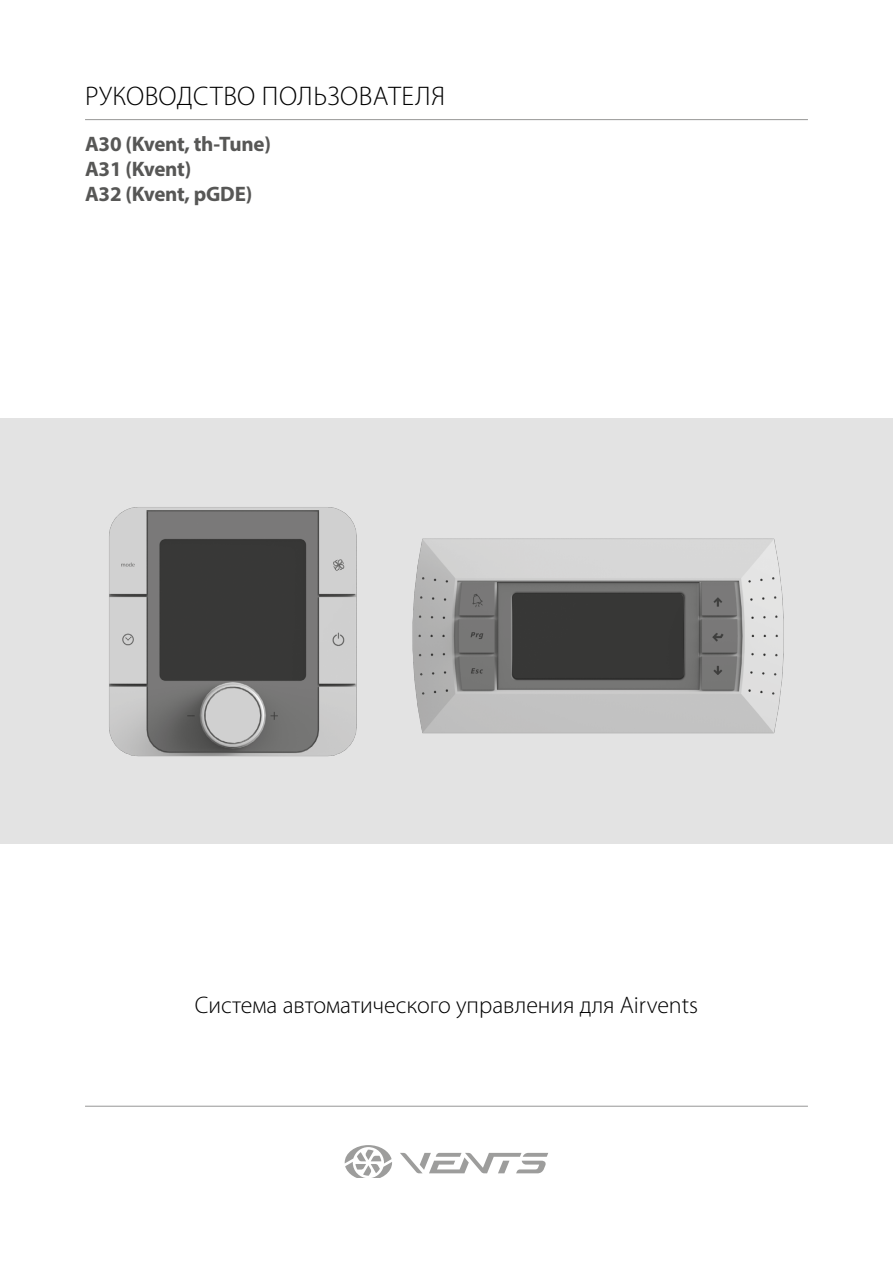
<style>
.page{position:relative;width:893px;height:1263px;background:#fff}
.page>*{position:absolute;margin:0;border:0;box-sizing:border-box;transform-origin:0 0}
.t1{font:300 27px "Myriad Pro";letter-spacing:.02em;color:#000}
.t2{font:300 24px "Myriad Pro";color:#000}
.t3{font:700 21px/25.2px "Myriad Pro";letter-spacing:-.01em;color:#575756}
</style>
<div class="page">
<svg style="left:400px;top:1153px;width:148px;height:20px"></svg>
<svg style="left:345px;top:1145px;width:47px;height:33px"></svg>
<hr style="left:85px;top:119px;width:723px;height:1px;background:#9d9d9c">
<div style="left:0;top:419px;width:893px;height:425px;background:#e3e3e3"></div>
<hr style="left:85px;top:1106px;width:723px;height:1px;background:#9d9d9c">
<img style="left:109px;top:507px;width:675px;height:250px">
<p class="t1" style="left:85px;top:81px;width:361px">РУКОВОДСТВО ПОЛЬЗОВАТЕЛЯ</p>
<p class="t3" style="left:85px;top:131px;width:187px">A30 (Kvent, th-Tune)<br>A31 (Kvent)<br>A32 (Kvent, pGDE)</p>
<p class="t2" style="left:195px;top:992px;width:505px">Система автоматического управления для Airvents</p>
</div>
